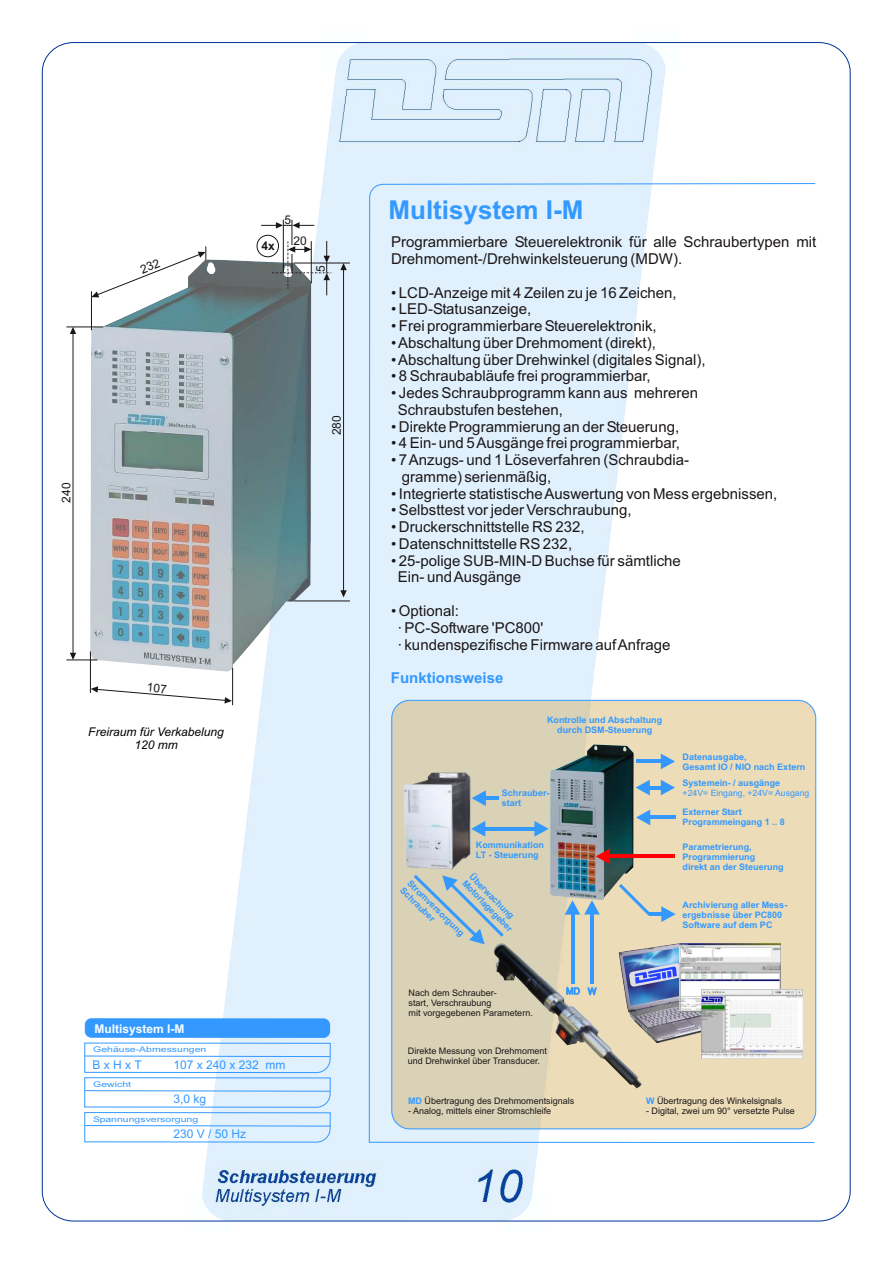
<style>
.page{position:relative;width:894px;height:1263px;background:#fff}
.page>*{position:absolute;margin:0;border:0;box-sizing:border-box;transform-origin:0 0}
.t1{font:700 25.95px "Arial";color:#39f}
.t2{font:15px/16.8px "Arial";color:#1c1717}
.t3{font:700 15px "Arial";color:#39f}
.t4{font:12px "Arial";color:#39f}
.t5{font:italic 12px/13.4px "Arial";color:#000;text-align:center}
.t6{font:700 12px "Arial";color:#fcffff}
.t7{font:12px "Arial";color:#1c1717}
.t8{font:700 12px "Arial";color:#1c1717}
.t9{font:700 9px/10.1px "Arial";color:#39f}
.t10{font:9px/10.1px "Arial";color:#1c1717}
.t11{font:9px "Arial";color:#39f}
.t12{font:8.7px "Arial";color:#39f}
.t13{font:7.8px "Arial";color:#39f;scale:1.34 1}
.s1{font-weight:700;color:#39f}
</style>
<div class="page">
<img style="left:202px;top:142px;width:455px;height:1077px">
<svg style="left:327px;top:44px;width:339px;height:98px;background:#daebf8"></svg>
<svg style="left:501px;top:1192px;width:45px;height:30px"></svg>
<svg style="left:189px;top:1192px;width:44px;height:30px"></svg>
<svg style="left:368px;top:183px;width:448px;height:960px"></svg>
<img style="left:392px;top:700px;width:424px;height:429px;border-radius:18px">
<img style="left:619px;top:942px;width:106px;height:101px">
<svg style="left:642px;top:963px;width:38px;height:24px"></svg>
<img style="left:494px;top:943px;width:148px;height:145px">
<img style="left:404px;top:772px;width:67px;height:97px">
<hr style="left:636px;top:760px;width:26px;height:3px;background:#39f">
<svg style="left:661px;top:754px;width:14px;height:15px"></svg>
<svg style="left:636px;top:780px;width:39px;height:15px"></svg>
<svg style="left:471px;top:821px;width:14px;height:16px"></svg>
<hr style="left:484px;top:827px;width:52px;height:3px;background:#39f">
<svg style="left:534px;top:821px;width:15px;height:16px"></svg>
<hr style="left:649px;top:816px;width:26px;height:3px;background:#39f">
<svg style="left:636px;top:810px;width:14px;height:15px"></svg>
<hr style="left:485px;top:797px;width:14px;height:3px;background:#39f">
<svg style="left:472px;top:790px;width:14px;height:16px"></svg>
<hr style="left:571px;top:913px;width:3px;height:71px;background:#39f">
<svg style="left:565px;top:900px;width:35px;height:15px"></svg>
<hr style="left:591px;top:913px;width:3px;height:71px;background:#39f">
<svg style="left:84px;top:1042px;width:247px;height:101px"></svg>
<div style="left:85px;top:1018px;width:245px;height:20px;background:#39f;border-radius:7px"></div>
<img style="left:90px;top:259px;width:221px;height:413px">
<img style="left:550px;top:745px;width:84px;height:155px">
<hr style="left:609px;top:855px;width:66px;height:3px;background:#f00">
<svg style="left:596px;top:849px;width:14px;height:15px"></svg>
<svg style="left:619px;top:884px;width:31px;height:32px"></svg>
<hr style="left:649px;top:913px;width:14px;height:3px;background:#39f">
<svg style="left:661px;top:906px;width:15px;height:16px"></svg>
<img style="left:680px;top:943px;width:100px;height:69px">
<img style="left:701px;top:989px;width:102px;height:69px">
<hr style="left:66px;top:327px;width:37px;height:1px;background:#1c1717">
<hr style="left:66px;top:660px;width:32px;height:1px;background:#1c1717">
<hr style="left:73px;top:330px;width:1px;height:326px;background:#1c1717">
<svg style="left:70px;top:327px;width:6px;height:7px"></svg>
<svg style="left:70px;top:653px;width:6px;height:7px"></svg>
<hr style="left:343px;top:267px;width:1px;height:327px;background:#1c1717">
<svg style="left:340px;top:264px;width:7px;height:6px"></svg>
<svg style="left:340px;top:590px;width:7px;height:7px"></svg>
<hr style="left:91px;top:291px;width:1px;height:39px;background:#1c1717">
<hr style="left:90px;top:651px;width:1px;height:42px;background:#1c1717">
<hr style="left:232px;top:668px;width:1px;height:37px;background:#1c1717">
<hr style="left:294px;top:263px;width:56px;height:1px;background:#1c1717">
<hr style="left:294px;top:601px;width:56px;height:1px;background:#1c1717">
<hr style="left:283px;top:220px;width:1px;height:53px;background:#1c1717">
<hr style="left:292px;top:220px;width:1px;height:53px;background:#1c1717">
<svg style="left:272px;top:241px;width:59px;height:54px"></svg>
<svg style="left:261px;top:222px;width:53px;height:7px"></svg>
<div style="left:257px;top:235px;width:22px;height:22px;border:1px solid #1c1717;border-radius:50%"></div>
<svg style="left:404px;top:875px;width:106px;height:69px;background:#c9ccbc"></svg>
<svg style="left:91px;top:246px;width:116px;height:51px"></svg>
<svg style="left:91px;top:683px;width:141px;height:21px"></svg>
<p class="t7" style="left:62px;top:503px;width:22px;rotate:-90deg">240</p>
<p class="t8" style="left:262px;top:241px;width:15px">4x</p>
<p class="t7" style="left:284px;top:215px;width:8px">5</p>
<p class="t7" style="left:294px;top:236px;width:15px">20</p>
<p class="t7" style="left:316px;top:272px;width:8px;rotate:-90deg">5</p>
<p class="t7" style="left:332px;top:435px;width:22px;rotate:-90deg">280</p>
<p class="t5" style="left:88px;top:726px;width:137px">Freiraum für Verkabelung<br>120 mm</p>
<p class="t6" style="left:94px;top:1024px;width:92px">Multisystem I-M</p>
<p class="t13" style="left:93px;top:1047px;width:86px">Gehäuse-Abmessungen</p>
<p class="t13" style="left:93px;top:1081px;width:30px">Gewicht</p>
<p class="t13" style="left:93px;top:1116px;width:80px">Spannungsversorgung</p>
<p class="t4" style="left:93px;top:1060px;width:51px">B x H x T</p>
<p class="t4" style="left:173px;top:1060px;width:114px">107 x 240 x 232 mm</p>
<p class="t4" style="left:173px;top:1095px;width:34px">3,0 kg</p>
<p class="t4" style="left:173px;top:1130px;width:74px">230 V / 50 Hz</p>
<h1 class="t1" style="left:389px;top:200px;width:196px">Multisystem I-M</h1>
<p class="t2" style="left:391px;top:235px;width:427px">Programmierbare Steuerelektronik für alle Schraubertypen mit<br>Drehmoment-/Drehwinkelsteuerung (MDW).</p>
<p class="t2" style="left:391px;top:285px;width:287px">• LCD-Anzeige mit 4 Zeilen zu je 16 Zeichen,</p>
<p class="t2" style="left:391px;top:302px;width:142px">• LED-Statusanzeige,</p>
<p class="t2" style="left:391px;top:319px;width:267px">• Frei programmierbare Steuerelektronik,</p>
<p class="t2" style="left:391px;top:336px;width:266px">• Abschaltung über Drehmoment (direkt),</p>
<p class="t2" style="left:391px;top:352px;width:316px">• Abschaltung über Drehwinkel (digitales Signal),</p>
<p class="t2" style="left:391px;top:369px;width:261px">• 8 Schraubabläufe frei programmierbar,</p>
<p class="t2" style="left:398px;top:386px;width:302px;text-indent:-7px">• Jedes Schraubprogramm kann aus mehreren<br>Schraubstufen bestehen,</p>
<p class="t2" style="left:391px;top:419px;width:290px">• Direkte Programmierung an der Steuerung,</p>
<p class="t2" style="left:391px;top:436px;width:290px">• 4 Ein- und 5 Ausgänge frei programmierbar,</p>
<p class="t2" style="left:402px;top:453px;width:289px;text-indent:-11px">• 7 Anzugs- und 1 Löseverfahren (Schraubdia&shy;gramme) serienmäßig,</p>
<p class="t2" style="left:391px;top:486px;width:388px">• Integrierte statistische Auswertung von Mess ergebnissen,</p>
<p class="t2" style="left:391px;top:503px;width:242px">• Selbsttest vor jeder Verschraubung,</p>
<p class="t2" style="left:391px;top:520px;width:195px">• Druckerschnittstelle RS 232,</p>
<p class="t2" style="left:391px;top:537px;width:183px">• Datenschnittstelle RS 232,</p>
<p class="t2" style="left:398px;top:553px;width:285px;text-indent:-7px">• 25-polige SUB-MIN-D Buchse für sämtliche<br>Ein- und Ausgänge</p>
<p class="t2" style="left:398px;top:604px;width:274px;text-indent:-7px">• Optional:<br>· PC-Software 'PC800'<br>· kundenspezifische Firmware auf Anfrage</p>
<p class="t3" style="left:391px;top:672px;width:114px">Funktionsweise</p>
<p class="t9" style="left:547px;top:716px;width:117px;text-align:center">Kontrolle und Abschaltung durch DSM-Steuerung</p>
<p class="t9" style="left:502px;top:789px;width:49px">Schrauber&shy;start</p>
<p class="t9" style="left:476px;top:840px;width:70px">Kommunikation<br>LT - Steuerung</p>
<p class="t9" style="left:474px;top:872px;width:61px;rotate:45deg">Üb r ach g<br>Moto ag g</p>
<p class="t9" style="left:412px;top:879px;width:77px;rotate:44deg">S omv rsor ung</p>
<p class="t9" style="left:405px;top:886px;width:46px;rotate:44deg">S hrauber</p>
<p class="t9" style="left:482px;top:894px;width:48px;rotate:45deg">rl e eber</p>
<p class="t10" style="left:409px;top:988px;width:126px">Nach dem Schrauber-<br>start, Verschraubung<br>mit vorgegebenen Parametern.</p>
<p class="t10" style="left:408px;top:1047px;width:141px">Direkte Messung von Drehmoment und Drehwinkel über Transducer.</p>
<p class="t11" style="left:566px;top:988px;width:32px">MD W</p>
<p class="t9" style="left:683px;top:753px;width:124px">Datenausgabe,<br>Gesamt IO / NIO nach Extern</p>
<p class="t9" style="left:683px;top:779px;width:99px">Systemein- / ausgänge</p>
<p class="t12" style="left:683px;top:790px;width:128px">+24V= Eingang, +24V= Ausgang</p>
<p class="t9" style="left:683px;top:808px;width:104px">Externer Start<br>Programmeingang 1 .. 8</p>
<p class="t9" style="left:683px;top:843px;width:103px">Parametrierung,<br>Programmierung<br>direkt an der Steuerung</p>
<p class="t9" style="left:683px;top:900px;width:106px">Archivierung aller Mess&shy;ergebnisse über PC800<br>Software auf dem PC</p>
<p class="t10" style="left:408px;top:1097px;width:168px"><span class="s1">MD</span> Übertragung des Drehmomentsignals</p>
<p class="t10" style="left:408px;top:1107px;width:145px">- Analog, mittels einer Stromschleife</p>
<p class="t10" style="left:646px;top:1096px;width:137px"><span class="s1">W</span> Übertragung des Winkelsignals</p>
<p class="t10" style="left:646px;top:1106px;width:150px">- Digital, zwei um 90° versetzte Pulse</p>
</div>
